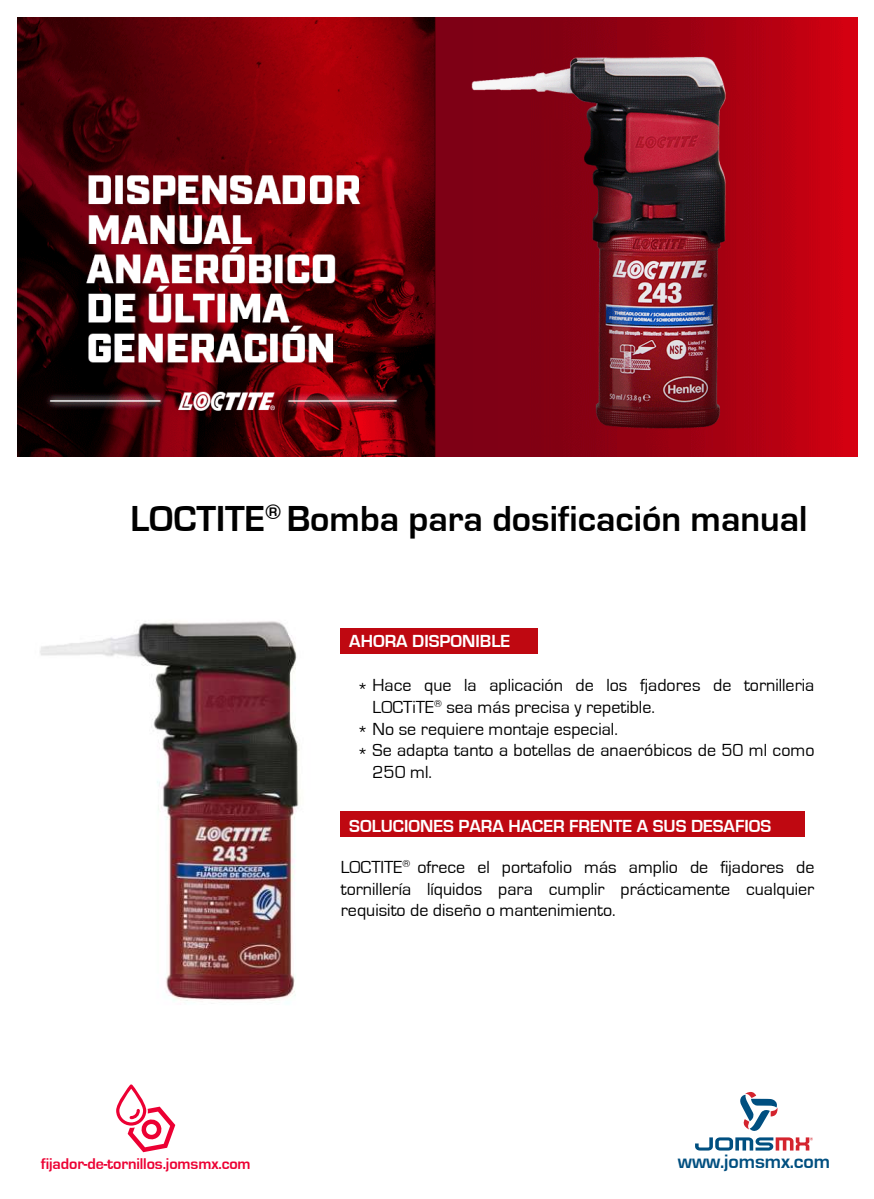
<style>
.page{position:relative;width:874px;height:1199px;background:#fff}
.page>*{position:absolute;margin:0;border:0;box-sizing:border-box;transform-origin:0 0}
.t1{font:700 37.2px "Eurostile";color:#000}
.t2{font:700 20px "Eurostile";letter-spacing:-.005em;color:#004f80}
.t3{font:18px/21.6px "Eurostile";color:#000}
.t4{font:700 18px "Eurostile";color:#fff}
.t5{font:700 16px "Eurostile";letter-spacing:-.005em;color:#ec0033}
</style>
<div class="page">
<img style="left:40px;top:621px;width:303px;height:380px">
<img style="left:17px;top:17px;width:840px;height:440px">
<div style="left:340px;top:628px;width:197px;height:25px;background:#bf0811"></div>
<div style="left:340px;top:811px;width:463px;height:25px;background:#bf0811"></div>
<svg style="left:695px;top:1137px;width:117px;height:13px"></svg>
<svg style="left:740px;top:1091px;width:38px;height:39px"></svg>
<svg style="left:116px;top:1084px;width:59px;height:67px"></svg>
<h1 class="t1" style="left:130px;top:498px;width:678px">LOCTITE<sup>®</sup> Bomba para dosificación manual</h1>
<p class="t4" style="left:349px;top:631px;width:162px">AHORA DISPONIBLE</p>
<p class="t3" style="left:372px;top:675px;width:443px">Hace que la aplicación de los fjadores de tornilleria LOCTiTE<sup>®</sup> sea más precisa y repetible.<br>No se requiere montaje especial.<br>Se adapta tanto a botellas de anaeróbicos de 50 ml como 250 ml.</p>
<p class="t3" style="left:357px;top:678px;width:13px">*</p>
<p class="t3" style="left:357px;top:721px;width:13px">* *</p>
<p class="t4" style="left:349px;top:816px;width:423px">SOLUCIONES PARA HACER FRENTE A SUS DESAFIOS</p>
<p class="t3" style="left:340px;top:856px;width:475px;text-align:justify">LOCTITE<sup>®</sup> ofrece el portafolio más amplio de fijadores de tornillería líquidos para cumplir prácticamente cualquier requisito de diseño o mantenimiento.</p>
<p class="t5" style="left:41px;top:1154px;width:211px">fijador-de-tornillos.jomsmx.com</p>
<p class="t2" style="left:677px;top:1149px;width:154px">www.jomsmx.com</p>
</div>
